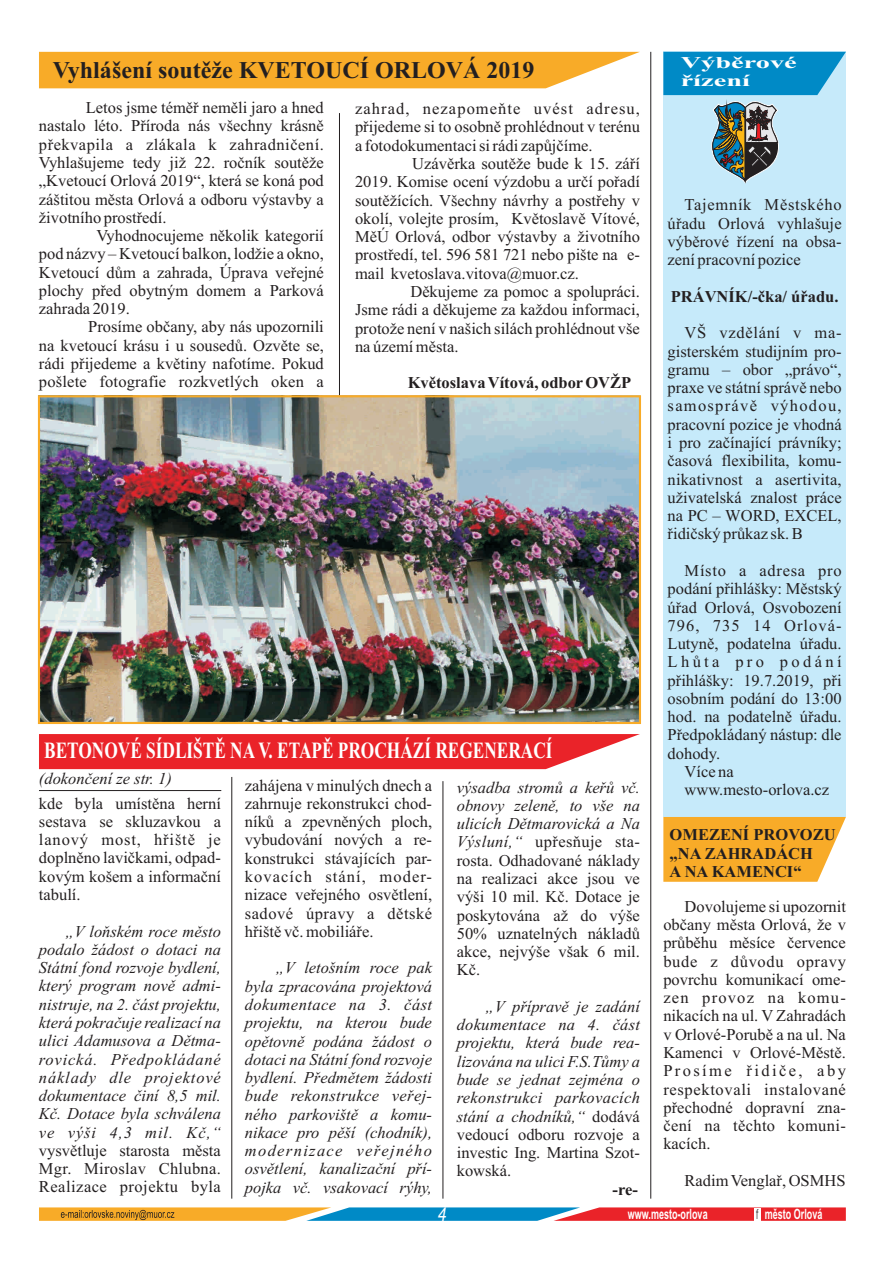
<style>
.page{position:relative;width:893px;height:1263px;background:#fff}
.page>*{position:absolute;margin:0;border:0;box-sizing:border-box;transform-origin:0 0}
.t1{font:700 24px "Times New Roman";color:#231f20}
.t2{font:700 23.25px "Times New Roman";color:#fff;scale:.74 1}
.t3{font:italic 19.2px "Arial";color:#fff;scale:.83 1}
.t4{font:16.5px/18.3px "Times New Roman";color:#231f20;text-align:justify}
.t5{font:italic 16.5px/18.3px "Times New Roman";color:#231f20;text-align:justify}
.t6{font:700 16.5px/18.3px "Times New Roman";color:#231f20}
.t7{font:16.5px "Times New Roman";letter-spacing:.06em;color:#231f20}
.t8{font:16.5px "Times New Roman";letter-spacing:.045em;color:#231f20}
.t9{font:16.5px "Times New Roman";letter-spacing:.205em;color:#231f20}
.t10{font:700 16.5px/18.3px "Times New Roman";color:#fff;scale:1.72 1}
.t11{font:700 14.1px "Arial";color:#fff;scale:.64 1}
.s1{font-style:italic}
.s2{font-style:normal}
.s3{font-family:"Avant Garde IT Cby BT";font-weight:400;font-size:13.8px;color:#231f20}
</style>
<div class="page">
<svg style="left:39px;top:1207px;width:807px;height:14px;background:#ab7c67"></svg>
<div style="left:663px;top:52px;width:183px;height:765px;background:#c6eafa"></div>
<svg style="left:39px;top:734px;width:601px;height:35px;background:#eb3439"></svg>
<hr style="left:39px;top:790px;width:182px;height:1px;background:#231f20">
<hr style="left:231px;top:777px;width:1px;height:421px;background:#231f20">
<hr style="left:442px;top:781px;width:1px;height:417px;background:#231f20">
<svg style="left:663px;top:817px;width:183px;height:65px;background:#f8b23a"></svg>
<svg style="left:663px;top:52px;width:183px;height:132px"></svg>
<svg style="left:39px;top:52px;width:601px;height:36px;background:#f8b138"></svg>
<img style="left:41px;top:398px;width:597px;height:323px">
<hr style="left:339px;top:113px;width:1px;height:282px;background:#231f20">
<hr style="left:650px;top:52px;width:1px;height:1146px;background:#231f20">
<div style="left:38px;top:395px;width:603px;height:329px;border:2px solid #f8ab28"></div>
<h1 class="t1" style="left:53px;top:61px;width:483px">Vyhlášení soutěže KVETOUCÍ ORLOVÁ 2019</h1>
<p class="t4" style="left:355px;top:101px;width:286px">zahrad, nezapomeňte uvést adresu, přijedeme si to osobně prohlédnout v terénu a fotodokumentaci si rádi zapůjčíme.</p>
<p class="t4" style="left:355px;top:156px;width:286px;text-indent:57px">Uzávěrka soutěže bude k 15. září 2019. Komise ocení výzdobu a určí pořadí soutěžících. Všechny návrhy a postřehy v okolí, volejte prosím, Květoslavě Vítové, MěÚ Orlová, odbor výstavby a životního prostředí, tel. 596 581 721 nebo pište na e&shy;mail kvetoslava.vitova@muor.cz.</p>
<p class="t4" style="left:355px;top:284px;width:286px;text-indent:55px">Děkujeme za pomoc a spolupráci.<br>Jsme rádi a děkujeme za každou informaci, protože není v našich silách prohlédnout vše na území města.</p>
<p class="t6" style="left:408px;top:375px;width:225px">Květoslava Vítová, odborOVŽP</p>
<p class="t4" style="left:39px;top:100px;width:286px;text-indent:47px">Letos jsme téměř neměli jaro a hned nastalo léto. Příroda nás všechny krásně překvapila a zlákala k zahradničení.<br>Vyhlašujeme tedy již 22. ročník soutěže „Kvetoucí Orlová 2019“, která se koná pod záštitou města Orlová a odboru výstavby a životního prostředí.</p>
<p class="t4" style="left:39px;top:228px;width:286px;text-indent:58px">Vyhodnocujeme několik kategorií pod názvy – Kvetoucí balkon, lodžie a okno, Kvetoucí dům a zahrada, Úprava veřejné plochy před obytným domem a Parková zahrada 2019.</p>
<p class="t4" style="left:39px;top:319px;width:286px;text-indent:49px">Prosíme občany, aby nás upozornili na kvetoucí krásu i u sousedů. Ozvěte se, rádi přijedeme a květiny nafotíme. Pokud pošlete fotografie rozkvetlých oken a</p>
<h2 class="t2" style="left:44px;top:742px;width:688px">BETONOVÉ SÍDLIŠTĚ NA V. ETAPĚ PROCHÁZÍ REGENERACÍ</h2>
<p class="t4" style="left:39px;top:795px;width:184px">kde byla umístěna herní sestava se skluzavkou a lanový most, hřiště je doplněno lavičkami, odpad&shy;kovým košem a informační tabulí.</p>
<p class="t5" style="left:39px;top:923px;width:184px;text-indent:26px">„V loňském roce město podalo žádost o dotaci na Státní fond rozvoje bydlení, který program nově admi&shy;nistruje, na 2. část projektu, která pokračuje realizací na ulici Adamusova a Dětma&shy;rovická. Předpokládané náklady dle projektové dokumentace činí 8,5 mil.<br>Kč. Dotace byla schválena ve výši 4,3 mil. Kč,“</p>
<p class="t4" style="left:39px;top:1143px;width:183px">vysvětluje starosta města Mgr. Miroslav Chlubna.<br>Realizace projektu byla</p>
<p class="t5" style="left:39px;top:771px;width:134px">(dokončení ze str. 1)</p>
<p class="t4" style="left:245px;top:777px;width:189px">zahájena v minulých dnech a zahrnuje rekonstrukci chod&shy;níků a zpevněných ploch, vybudování nových a re&shy;konstrukci stávajících par&shy;kovacích stání, moder&shy;nizace veřejného osvětlení, sadové úpravy a dětské hřiště vč. mobiliáře.</p>
<p class="t5" style="left:245px;top:960px;width:189px;text-indent:31px">„V letošním roce pak byla zpracována projektová dokumentace na 3. část projektu, na kterou bude opětovně podána žádost o dotaci na Státní fond rozvoje bydlení. Předmětem žádosti bude rekonstrukce veřej&shy;ného parkoviště a komu&shy;nikace pro pěší (chodník), modernizace veřejného osvětlení, kanalizační pří&shy;pojka vč. vsakovací rýhy,</p>
<p class="t4" style="left:457px;top:779px;width:185px"><span class="s1">výsadba stromů a keřů vč. obnovy zeleně, to vše na ulicích Dětmarovická a Na Výsluní,“</span> upřesňuje sta&shy;rosta. Odhadované náklady na realizaci akce jsou ve výši 10 mil. Kč. Dotace je poskytována až do výše 50% uznatelných nákladů akce, nejvýše však 6 mil.<br>Kč.</p>
<p class="t5" style="left:457px;top:999px;width:185px;text-indent:29px">„V přípravě je zadání dokumentace na 4. část projektu, která bude rea&shy;lizována na ulici F.S.Tůmy a bude se jednat zejména o rekonstrukci parkovacích stání a chodníků,“ <span class="s2">dodává vedoucí odboru rozvoje a investic Ing. Martina Szot&shy;kowská.</span></p>
<p class="t6" style="left:612px;top:1182px;width:27px">-re-</p>
<p class="t10" style="left:681px;top:55px;width:69px">Výběrové řízení</p>
<p class="t4" style="left:668px;top:197px;width:176px;text-indent:17px">Tajemník Městského úřadu Orlová vyhlašuje výběrové řízení na obsa&shy;zení pracovní pozice</p>
<p class="t6" style="left:671px;top:289px;width:169px">PRÁVNÍK/-čka/ úřadu.</p>
<p class="t4" style="left:668px;top:325px;width:176px;text-indent:17px">VŠ vzdělání v ma&shy;gisterském studijním pro&shy;gramu – obor „právo“, praxe ve státní správě nebo samosprávě výhodou, pracovní pozice je vhodná i pro začínající právníky; časová flexibilita, komu&shy;nikativnost a asertivita, uživatelská znalost práce na PC – WORD, EXCEL, řidičský průkaz sk. B</p>
<p class="t8" style="left:685px;top:564px;width:159px">Místo a adresa pro</p>
<p class="t4" style="left:668px;top:581px;width:176px">podání přihlášky: Městský</p>
<p class="t4" style="left:668px;top:599px;width:176px">úřad Orlová, Osvobození</p>
<p class="t7" style="left:668px;top:619px;width:176px">796, 735 14 Orlová-</p>
<p class="t4" style="left:668px;top:636px;width:176px">Lutyně, podatelna úřadu.</p>
<p class="t9" style="left:668px;top:656px;width:176px">Lhůta pro podání</p>
<p class="t4" style="left:668px;top:672px;width:176px">přihlášky: 19.7.2019, při</p>
<p class="t4" style="left:668px;top:691px;width:176px">osobním podání do 13:00</p>
<p class="t4" style="left:668px;top:709px;width:176px">hod. na podatelně úřadu.</p>
<p class="t4" style="left:668px;top:727px;width:176px">Předpokládaný nástup: dle</p>
<p class="t4" style="left:668px;top:746px;width:54px">dohody.</p>
<p class="t4" style="left:685px;top:764px;width:51px">Více na</p>
<p class="t4" style="left:685px;top:782px;width:146px">www.mesto-orlova.cz</p>
<p class="t6" style="left:670px;top:827px;width:168px">OMEZENÍ PROVOZU „NA ZAHRADÁCH<br>A NA KAMENCI“</p>
<p class="t4" style="left:663px;top:899px;width:184px;text-indent:21px">Dovolujeme si upozornit občany města Orlová, že v průběhu měsíce července bude z důvodu opravy povrchu komunikací ome&shy;zen provoz na komu&shy;nikacích na ul. V Zahradách v Orlové-Porubě a na ul. Na Kamenci v Orlové-Městě.<br>Prosíme řidiče, aby respektovali instalované přechodné dopravní zna&shy;čení na těchto komuni&shy;kacích.</p>
<p class="t4" style="left:685px;top:1173px;width:162px">Radim Venglař, OSMHS</p>
<p class="t3" style="left:437px;top:1207px;width:12px">4</p>
<p class="t11" style="left:628px;top:1209px;width:126px">www.mesto-orlova</p>
<p class="t11" style="left:756px;top:1209px;width:105px"><span class="s3">f</span> město Orlová</p>
</div>
